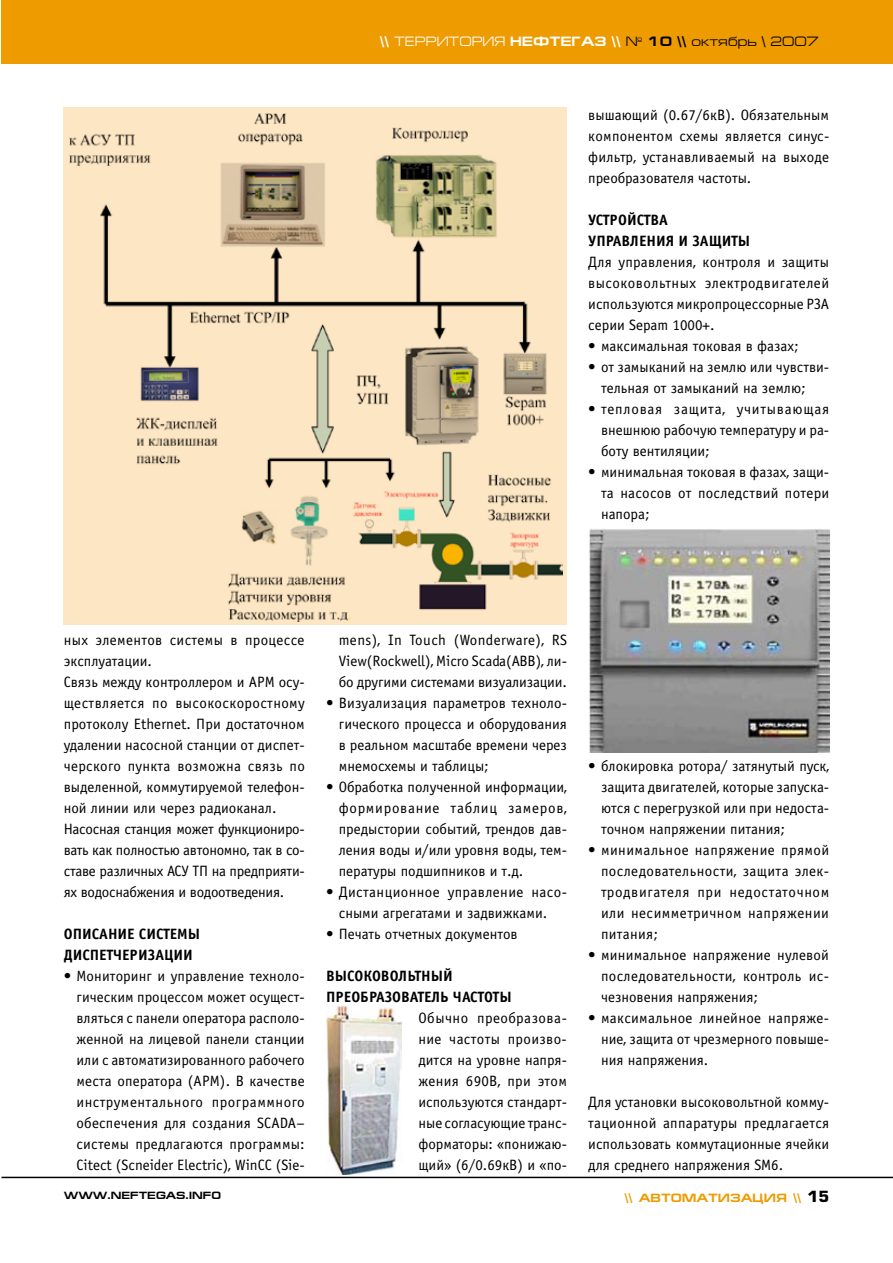
<style>
.page{position:relative;width:893px;height:1263px;background:#fff}
.page>*{position:absolute;margin:0;border:0;box-sizing:border-box;transform-origin:0 0}
.t1{font:15px/21px "Officina Sans C";color:#000;text-align:justify}
.t2{font:700 15px/21px "Officina Sans C";color:#000}
.t3{font:15px/21px "Officina Sans C";letter-spacing:.025em;color:#000;text-align:center}
.t4{font:13.5px "Europe Ext";color:#000}
.t5{font:700 12px "Europe Ext";color:#ee9b00}
.t6{font:700 10.5px "Europe Ext";color:#000}
.s1{font-weight:700;color:#fff}
.s2{color:#fff}
.s3{font-weight:700}
.s4{font-family:"Europe";font-size:15px;color:#000}
</style>
<div class="page">
<div style="left:2px;top:0;width:891px;height:64px;background:#ee9b00"></div>
<hr style="left:2px;top:1177px;width:891px;height:1px;background:#000">
<div style="left:64px;top:107px;width:503px;height:518px;background:#fde6c3"></div>
<img style="left:69px;top:113px;width:493px;height:509px">
<img style="left:326px;top:1006px;width:76px;height:168px">
<img style="left:588px;top:529px;width:241px;height:224px">
<p class="t4" style="left:380px;top:34px;width:440px"><span class="s1">\\</span> <span class="s2">ТЕРРИТОРИЯ</span> <span class="s1">НЕФТЕГАЗ \\</span> № <span class="s3">10 \\</span> октябрь \ 2007</p>
<p class="t1" style="left:588px;top:105px;width:243px">вышающий (0.67/6кВ). Обязательным компонентом схемы является синус&shy;фильтр, устанавливаемый на выходе преобразователя частоты.</p>
<p class="t2" style="left:588px;top:210px;width:18px">Устройства управления</p>
<p class="t2" style="left:678px;top:231px;width:53px">изащиты</p>
<p class="t1" style="left:588px;top:252px;width:242px">Для управления, контроля и защиты высоковольтных электродвигателей используются микропроцессорные РЗА серии Sepam 1000+.</p>
<p class="t1" style="left:588px;top:336px;width:212px">• максимальная токовая в фазах;</p>
<p class="t1" style="left:601px;top:357px;width:230px;text-indent:-13px">• от замыканий на землю или чувстви&shy;тельная от замыканий на землю;</p>
<p class="t1" style="left:601px;top:399px;width:230px;text-indent:-13px">• тепловая защита, учитывающая внешнюю рабочую температуру и ра&shy;боту вентиляции;</p>
<p class="t1" style="left:601px;top:462px;width:230px;text-indent:-13px">• минимальная токовая в фазах, защи&shy;та насосов от последствий потери напора;</p>
<p class="t1" style="left:64px;top:630px;width:243px;text-align:left">ных элементов системы в процессе эксплуатации.<br>Связь между контроллером и АРМ осу&shy;ществляется по высокоскоростному протоколу Ethernet. При достаточном удалении насосной станции от диспет&shy;черского пункта возможна связь по выделенной, коммутируемой телефон&shy;ной линии или через радиоканал.<br>Насосная станция может функциониро&shy;вать как полностью автономно, так в со&shy;ставе различных АСУ ТП на предприяти&shy;ях водоснабжения и водоотведения.</p>
<p class="t2" style="left:64px;top:924px;width:19px">Описание</p>
<p class="t2" style="left:139px;top:924px;width:10px">системы</p>
<p class="t2" style="left:64px;top:945px;width:10px">диспет</p>
<p class="t2" style="left:113px;top:945px;width:19px">черизации</p>
<p class="t1" style="left:77px;top:966px;width:230px;text-indent:-13px">• Мониторинг и управление техноло&shy;гическим процессом может осущест&shy;вляться с панели оператора располо&shy;женной на лицевой панели станции или с автоматизированного рабочего места оператора (АРМ). В качестве инструментального программного обеспечения для создания SCADA– системы предлагаются программы:<br>Citect (Scneider Electric), WinCC (Sie-</p>
<p class="t1" style="left:339px;top:630px;width:230px">mens), In Touch (Wonderware), RS View(Rockwell), Micro Scada(ABB), ли&shy;бо другими системами визуализации.</p>
<p class="t1" style="left:339px;top:693px;width:230px;text-indent:-13px">• Визуализация параметров техноло&shy;гического процесса и оборудования в реальном масштабе времени через мнемосхемы и таблицы;</p>
<p class="t1" style="left:339px;top:777px;width:230px;text-indent:-13px">• Обработка полученной информации, формирование таблиц замеров, предыстории событий, трендов дав&shy;ления воды и/или уровня воды, тем&shy;пературы подшипников и т.д.</p>
<p class="t3" style="left:326px;top:882px;width:242px">• Дистанционное управление насо&shy;сными агрегатами и задвижками.</p>
<p class="t1" style="left:326px;top:924px;width:193px">• Печать отчетных документов</p>
<p class="t2" style="left:326px;top:966px;width:19px">Высоковольтный прео</p>
<p class="t2" style="left:360px;top:987px;width:18px">бразователь</p>
<p class="t2" style="left:453px;top:987px;width:19px">частоты</p>
<p class="t1" style="left:418px;top:1008px;width:150px">Обычно преобразова&shy;ние частоты произво&shy;дится на уровне напря&shy;жения 690В, при этом используются стандарт&shy;ные согласующие транс&shy;форматоры: «понижаю&shy;щий» (6/0.69кВ) и «по-</p>
<p class="t1" style="left:601px;top:756px;width:230px;text-indent:-13px">• блокировка ротора/ затянутый пуск, защита двигателей, которые запуска&shy;ются с перегрузкой или при недоста&shy;точном напряжении питания;</p>
<p class="t1" style="left:601px;top:840px;width:230px;text-indent:-13px">• минимальное напряжение прямой последовательности, защита элек&shy;тродвигателя при недостаточном или несимметричном напряжении питания;</p>
<p class="t1" style="left:601px;top:945px;width:230px;text-indent:-13px">• минимальное напряжение нулевой последовательности, контроль ис&shy;чезновения напряжения;</p>
<p class="t1" style="left:601px;top:1008px;width:230px;text-indent:-13px">• максимальное линейное напряже&shy;ние, защита от чрезмерного повыше&shy;ния напряжения.</p>
<p class="t1" style="left:588px;top:1092px;width:243px">Для установки высоковольтной комму&shy;тационной аппаратуры предлагается использовать коммутационные ячейки для среднего напряжения SM6.</p>
<p class="t6" style="left:64px;top:1189px;width:159px">WWW.NEFTEGAS.INFO</p>
<p class="t5" style="left:624px;top:1191px;width:206px">\\ Автоматизация \\ <span class="s4">15</span></p>
</div>
